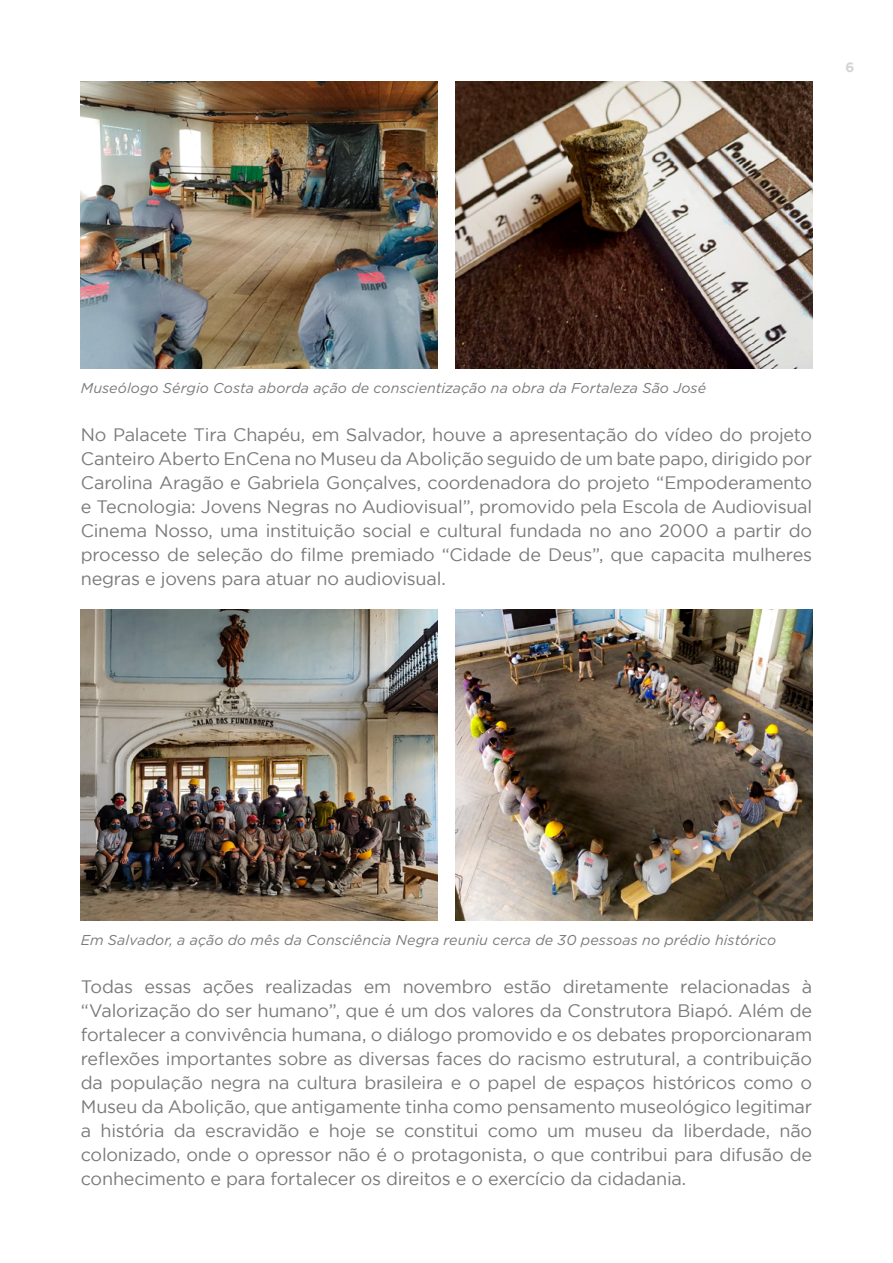
<style>
.page{position:relative;width:893px;height:1263px;background:#fff}
.page>*{position:absolute;margin:0;border:0;box-sizing:border-box;transform-origin:0 0}
.t1{font:18px/24px "Gotham";letter-spacing:-.015em;color:#7a7a7a;text-align:justify}
.t2{font:italic 14.25px "Gotham";letter-spacing:.005em;color:#7a7a7a}
.t3{font:700 13.5px "Gotham";color:#d4d4d4}
</style>
<div class="page">
<img style="left:81px;top:82px;width:357px;height:287px">
<img style="left:455px;top:82px;width:357px;height:287px">
<img style="left:81px;top:609px;width:357px;height:312px">
<img style="left:455px;top:609px;width:357px;height:312px">
<p class="t3" style="left:845px;top:59px;width:10px">6</p>
<p class="t2" style="left:81px;top:380px;width:627px">Museólogo Sérgio Costa aborda ação de conscientização na obra da Fortaleza São José</p>
<p class="t1" style="left:81px;top:422px;width:733px">No Palacete Tira Chapéu, em Salvador, houve a apresentação do vídeo do projeto Canteiro Aberto EnCena no Museu da Abolição seguido de um bate papo, dirigido por Carolina Aragão e Gabriela Gonçalves, coordenadora do projeto “Empoderamento e Tecnologia: Jovens Negras no Audiovisual”, promovido pela Escola de Audiovisual Cinema Nosso, uma instituição social e cultural fundada no ano 2000 a partir do processo de seleção do filme premiado “Cidade de Deus”, que capacita mulheres negras e jovens para atuar no audiovisual.</p>
<p class="t2" style="left:81px;top:932px;width:697px">Em Salvador, a ação do mês da Consciência Negra reuniu cerca de 30 pessoas no prédio histórico</p>
<p class="t1" style="left:81px;top:974px;width:733px">Todas essas ações realizadas em novembro estão diretamente relacionadas à “Valorização do ser humano”, que é um dos valores da Construtora Biapó. Além de fortalecer a convivência humana, o diálogo promovido e os debates proporcionaram reflexões importantes sobre as diversas faces do racismo estrutural, a contribuição da população negra na cultura brasileira e o papel de espaços históricos como o Museu da Abolição, que antigamente tinha como pensamento museológico legitimar a história da escravidão e hoje se constitui como um museu da liberdade, não colonizado, onde o opressor não é o protagonista, o que contribui para difusão de conhecimento e para fortalecer os direitos e o exercício da cidadania.</p>
</div>
